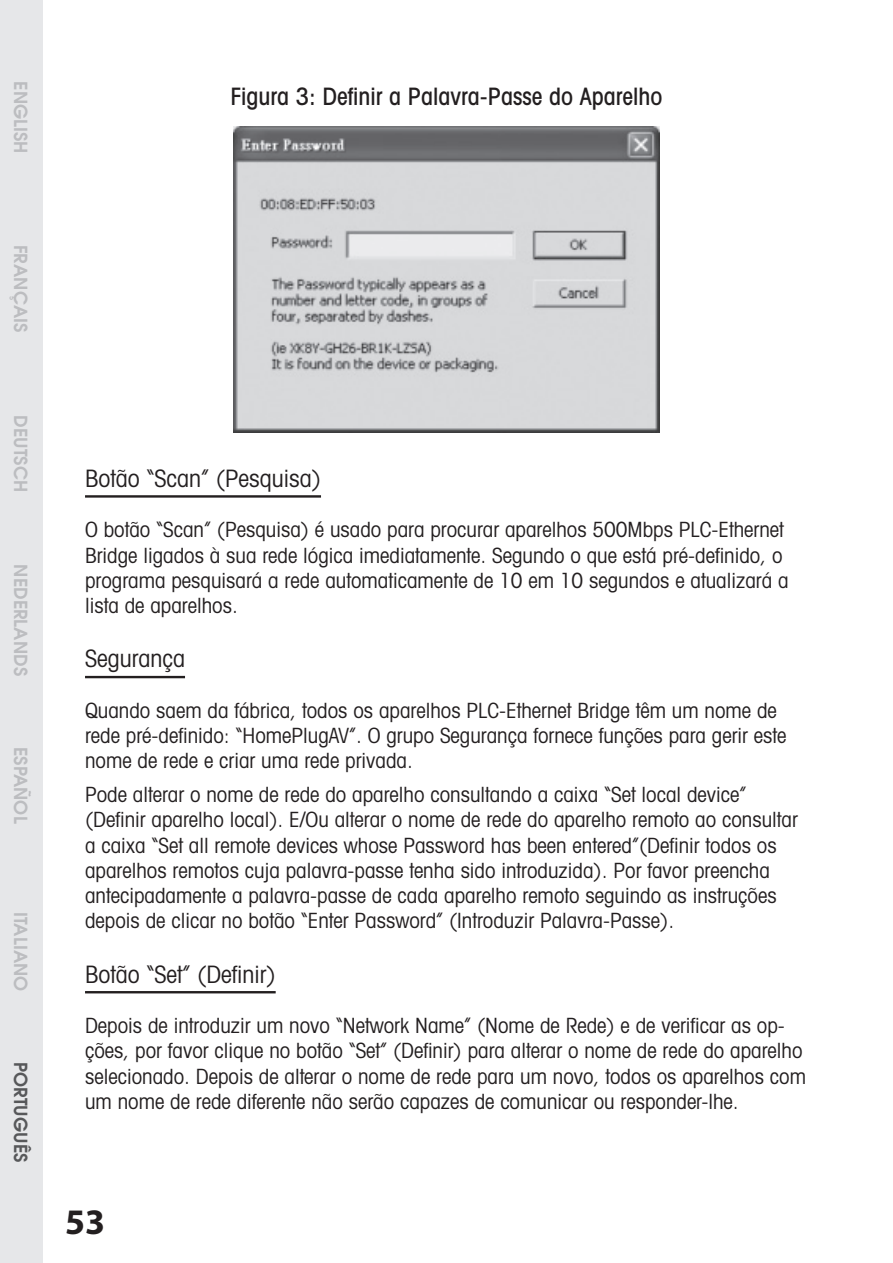
<style>
.page{position:relative;width:893px;height:1263px;background:#fff}
.page>*{position:absolute;margin:0;border:0;box-sizing:border-box;transform-origin:0 0}
.t1{font:700 36px "Myriad";color:#231f20}
.t2{font:condensed 24px "Avant Garde";color:#231f20}
.t3{font:500 condensed 24px "Avant Garde";color:#231f20}
.t4{font:condensed 21px/25.2px "Avant Garde";color:#231f20}
.t5{font:600 18px "Avant Garde";color:#bcbdc0}
.t6{font:600 18px "Avant Garde";color:#57585a}
</style>
<div class="page">
<div style="left:0;top:0;width:43px;height:1263px;background:#e6e7e9"></div>
<hr style="left:85px;top:495px;width:236px;height:3px;background:#231f20">
<hr style="left:85px;top:676px;width:100px;height:2px;background:#231f20">
<hr style="left:85px;top:991px;width:191px;height:2px;background:#231f20">
<img style="left:234px;top:126px;width:425px;height:306px">
<p class="t5" style="left:27px;top:81px;width:74px;rotate:90deg">ENGLISH</p>
<p class="t3" style="left:230px;top:87px;width:434px">Figura 3: Definir a Palavra-Passe do Aparelho</p>
<p class="t5" style="left:27px;top:245px;width:89px;rotate:90deg">FRANÇAIS</p>
<p class="t5" style="left:27px;top:415px;width:78px;rotate:90deg">DEUTSCH</p>
<p class="t5" style="left:27px;top:564px;width:113px;rotate:90deg">NEDERLANDS</p>
<p class="t5" style="left:27px;top:747px;width:78px;rotate:90deg">ESPAÑOL</p>
<p class="t5" style="left:27px;top:912px;width:81px;rotate:90deg">ITALIANO</p>
<p class="t6" style="left:27px;top:1062px;width:102px;rotate:90deg">PORTUGUÊS</p>
<p class="t2" style="left:85px;top:469px;width:237px">Botão “Scan” (Pesquisa)</p>
<p class="t4" style="left:85px;top:519px;width:705px">O botão “Scan” (Pesquisa) é usado para procurar aparelhos 500Mbps PLC-Ethernet Bridge ligados à sua rede lógica imediatamente. Segundo o que está pré-definido, o programa pesquisará a rede automaticamente de 10 em 10 segundos e atualizará a lista de aparelhos.</p>
<p class="t2" style="left:85px;top:650px;width:101px">Segurança</p>
<p class="t4" style="left:85px;top:700px;width:703px">Quando saem da fábrica, todos os aparelhos PLC-Ethernet Bridge têm um nome de rede pré-definido: “HomePlugAV”. O grupo Segurança fornece funções para gerir este nome de rede e criar uma rede privada.</p>
<p class="t4" style="left:85px;top:784px;width:714px">Pode alterar o nome de rede do aparelho consultando a caixa “Set local device” (Definir aparelho local). E/Ou alterar o nome de rede do aparelho remoto ao consultar a caixa “Set all remote devices whose Password has been entered”(Definir todos os aparelhos remotos cuja palavra-passe tenha sido introduzida). Por favor preencha antecipadamente a palavra-passe de cada aparelho remoto seguindo as instruções depois de clicar no botão “Enter Password” (Introduzir Palavra-Passe).</p>
<p class="t2" style="left:85px;top:965px;width:192px">Botão “Set” (Definir)</p>
<p class="t4" style="left:85px;top:1015px;width:722px">Depois de introduzir um novo “Network Name” (Nome de Rede) e de verificar as op&shy;ções, por favor clique no botão “Set” (Definir) para alterar o nome de rede do aparelho selecionado. Depois de alterar o nome de rede para um novo, todos os aparelhos com um nome de rede diferente não serão capazes de comunicar ou responder-lhe.</p>
<h1 class="t1" style="left:65px;top:1208px;width:41px">53</h1>
</div>
